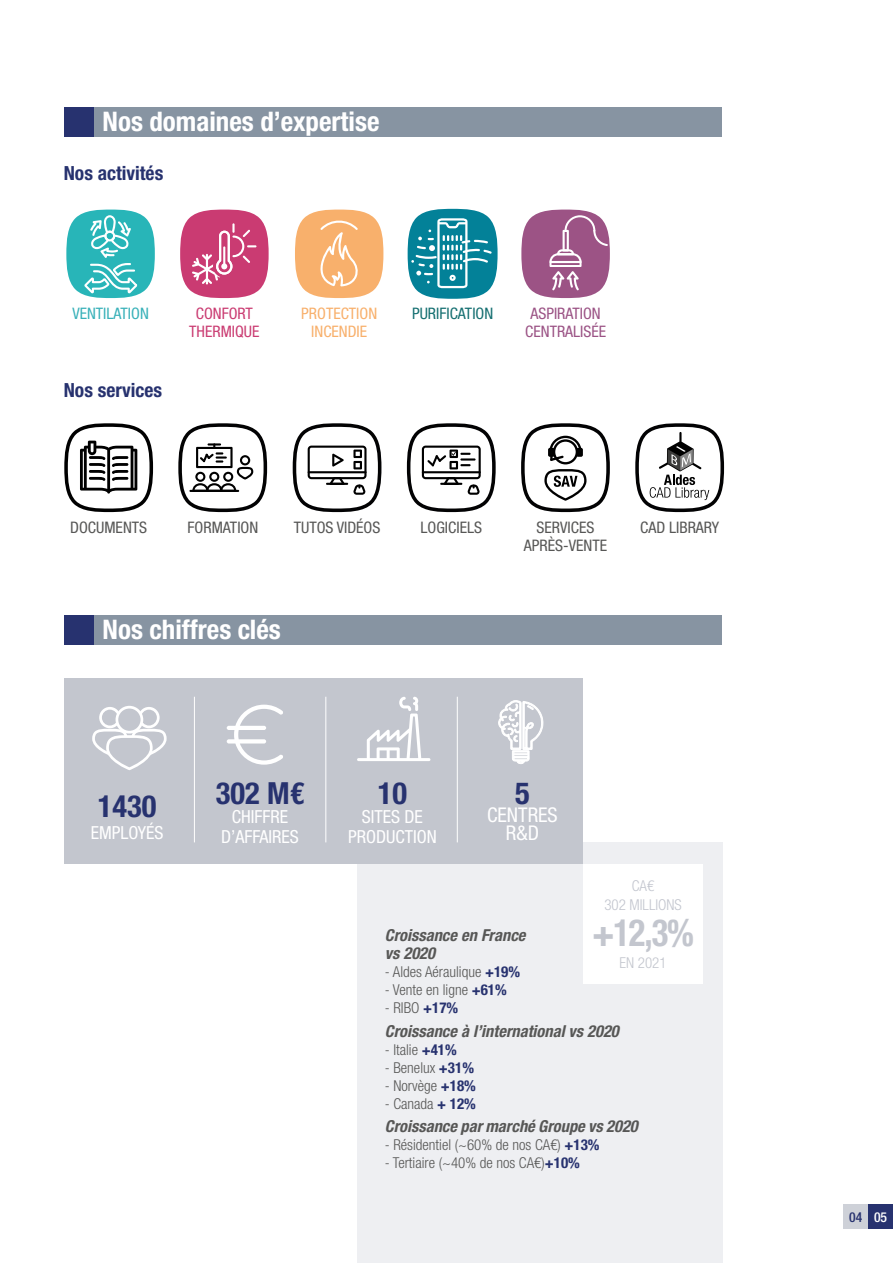
<style>
.page{position:relative;width:893px;height:1263px;background:#fff}
.page>*{position:absolute;margin:0;border:0;box-sizing:border-box;transform-origin:0 0}
.t1{font:700 condensed 37.5px "Helvetica Neue LT Pro";color:#c3c6ce}
.t2{font:700 condensed 30.45px "Helvetica Neue LT Pro";color:#27326f}
.t3{font:700 condensed 27px "Helvetica Neue LT Pro";color:#fff}
.t4{font:condensed 20.4px/18px "Helvetica Neue LT Pro";color:#fff;text-align:center}
.t5{font:700 condensed 19.5px "Helvetica Neue LT Pro";color:#27326f}
.t6{font:condensed 18px/19.6px "Helvetica Neue LT Pro";color:#fff;text-align:center}
.t7{font:italic 700 condensed 16.5px/18px "Helvetica Neue LT Pro";color:#575756}
.t8{font:condensed 15.9px/17.5px "Helvetica Neue LT Pro";color:#575756;text-align:center}
.t9{font:condensed 15.9px/17.4px "Helvetica Neue LT Pro";color:#9b5385;text-align:center}
.t10{font:condensed 15.9px/17.4px "Helvetica Neue LT Pro";color:#f8b06c;text-align:center}
.t11{font:condensed 15.9px/17.4px "Helvetica Neue LT Pro";color:#ca3c72;text-align:center}
.t12{font:condensed 15.9px "Helvetica Neue LT Pro";color:#156f71}
.t13{font:condensed 15.9px "Helvetica Neue LT Pro";color:#39b1b9}
.t14{font:300 condensed 15px "Helvetica Neue LT Pro";color:#575756}
.t15{font:300 condensed 15px/18.3px "Helvetica Neue LT Pro";color:#c2c5ce;text-align:center}
.t16{font:300 condensed 15px "Helvetica Neue LT Pro";color:#c3c6ce}
.t17{font:500 condensed 13.65px "Helvetica Neue LT Pro";color:#fff}
.t18{font:500 condensed 13.65px "Helvetica Neue LT Pro";color:#27326f}
.s1{font-weight:700;color:#27326f}
</style>
<div class="page">
<div style="left:868px;top:1204px;width:25px;height:25px;background:#27326f"></div>
<div style="left:843px;top:1204px;width:25px;height:25px;background:#ced1d8"></div>
<div style="left:94px;top:107px;width:628px;height:30px;background:#8794a2"></div>
<div style="left:94px;top:615px;width:628px;height:29px;background:#8794a2"></div>
<div style="left:357px;top:842px;width:366px;height:421px;background:#eeeff2"></div>
<svg style="left:66px;top:210px;width:89px;height:88px"></svg>
<svg style="left:180px;top:210px;width:89px;height:88px"></svg>
<svg style="left:295px;top:210px;width:88px;height:88px"></svg>
<svg style="left:408px;top:209px;width:90px;height:90px"></svg>
<svg style="left:521px;top:210px;width:89px;height:88px"></svg>
<svg style="left:64px;top:423px;width:89px;height:89px"></svg>
<svg style="left:178px;top:423px;width:89px;height:89px"></svg>
<hr style="left:189px;top:490px;width:50px;height:2px;background:#000">
<svg style="left:293px;top:423px;width:88px;height:89px"></svg>
<hr style="left:326px;top:483px;width:22px;height:2px;background:#000">
<svg style="left:407px;top:423px;width:89px;height:89px"></svg>
<svg style="left:521px;top:423px;width:89px;height:89px"></svg>
<svg style="left:635px;top:423px;width:89px;height:89px"></svg>
<div style="left:64px;top:679px;width:519px;height:185px;background:#c3c6ce"></div>
<svg style="left:92px;top:706px;width:75px;height:64px"></svg>
<svg style="left:227px;top:705px;width:56px;height:60px"></svg>
<svg style="left:357px;top:697px;width:73px;height:64px"></svg>
<hr style="left:194px;top:697px;width:1px;height:145px;background:#fff">
<hr style="left:325px;top:697px;width:1px;height:145px;background:#fff">
<hr style="left:457px;top:697px;width:1px;height:145px;background:#fff">
<div style="left:64px;top:107px;width:30px;height:30px;background:#27326f"></div>
<div style="left:64px;top:615px;width:30px;height:29px;background:#27326f"></div>
<div style="left:583px;top:864px;width:120px;height:120px;background:#fff"></div>
<svg style="left:498px;top:700px;width:46px;height:64px"></svg>
<h3 class="t3" style="left:103px;top:105px;width:278px">Nos domaines d’expertise</h3>
<h3 class="t5" style="left:64px;top:161px;width:101px">Nos activités</h3>
<p class="t13" style="left:72px;top:304px;width:78px">VENTILATION</p>
<p class="t11" style="left:189px;top:305px;width:72px">CONFORT<br>THERMIQUE</p>
<p class="t10" style="left:301px;top:305px;width:77px">PROTECTION<br>INCENDIE</p>
<p class="t12" style="left:412px;top:304px;width:83px">PURIFICATION</p>
<p class="t9" style="left:525px;top:305px;width:82px">ASPIRATION<br>CENTRALISÉE</p>
<h3 class="t5" style="left:64px;top:378px;width:100px">Nos services</h3>
<p class="t8" style="left:70px;top:519px;width:78px">DOCUMENTS</p>
<p class="t8" style="left:188px;top:519px;width:72px">FORMATION</p>
<p class="t8" style="left:294px;top:519px;width:88px">TUTOS VIDÉOS</p>
<p class="t8" style="left:420px;top:519px;width:63px">LOGICIELS</p>
<p class="t8" style="left:524px;top:519px;width:85px">SERVICES<br>APRÈS-VENTE</p>
<p class="t8" style="left:640px;top:519px;width:80px">CAD LIBRARY</p>
<h3 class="t3" style="left:103px;top:613px;width:180px">Nos chiffres clés</h3>
<h2 class="t2" style="left:98px;top:787px;width:60px">1430</h2>
<p class="t6" style="left:91px;top:822px;width:74px">EMPLOYÉS</p>
<h2 class="t2" style="left:216px;top:774px;width:90px">302 M€</h2>
<p class="t6" style="left:221px;top:807px;width:79px">CHIFFRE<br>D’AFFAIRES</p>
<h2 class="t2" style="left:378px;top:774px;width:31px">10</h2>
<p class="t6" style="left:348px;top:807px;width:90px">SITES DE<br>PRODUCTION</p>
<h2 class="t2" style="left:515px;top:774px;width:16px">5</h2>
<h3 class="t4" style="left:487px;top:805px;width:72px">CENTRES<br>R&amp;D</h3>
<p class="t15" style="left:604px;top:877px;width:79px">CA€<br>302 MILLIONS</p>
<h1 class="t1" style="left:592px;top:910px;width:104px">+12,3%</h1>
<p class="t16" style="left:619px;top:954px;width:49px">EN 2021</p>
<p class="t7" style="left:385px;top:926px;width:142px">Croissance en France vs 2020</p>
<p class="t14" style="left:385px;top:963px;width:137px">- Aldes Aéraulique <span class="s1">+19%</span></p>
<p class="t14" style="left:385px;top:981px;width:123px">- Vente en ligne <span class="s1">+61%</span></p>
<p class="t14" style="left:385px;top:999px;width:75px">- RIBO <span class="s1">+17%</span></p>
<p class="t7" style="left:385px;top:1022px;width:236px">Croissance à l’international vs 2020</p>
<p class="t14" style="left:385px;top:1041px;width:73px">- Italie <span class="s1">+41%</span></p>
<p class="t14" style="left:385px;top:1059px;width:91px">- Benelux <span class="s1">+31%</span></p>
<p class="t14" style="left:385px;top:1077px;width:93px">- Norvège <span class="s1">+18%</span></p>
<p class="t14" style="left:385px;top:1095px;width:93px">- Canada <span class="s1">+ 12%</span></p>
<p class="t7" style="left:385px;top:1118px;width:254px">Croissance par marché Groupe vs 2020</p>
<p class="t14" style="left:385px;top:1136px;width:216px">- Résidentiel (~60% de nos CA€) <span class="s1">+13%</span></p>
<p class="t14" style="left:385px;top:1154px;width:197px">- Tertiaire (~40% de nos CA€)<span class="s1">+10%</span></p>
<p class="t18" style="left:849px;top:1209px;width:15px">04</p>
<p class="t17" style="left:874px;top:1209px;width:15px">05</p>
</div>
